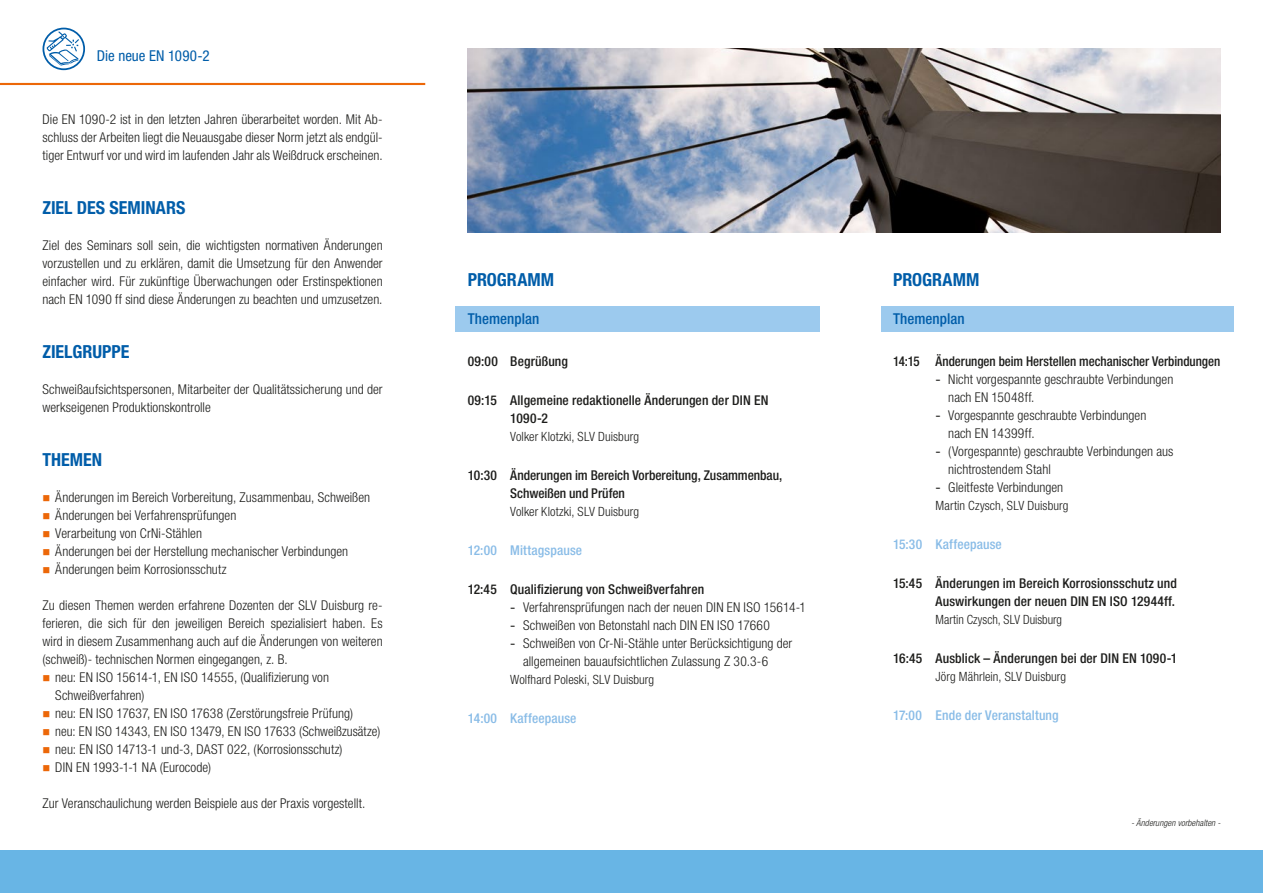
<style>
.page{position:relative;width:1263px;height:893px;background:#fff}
.page>*{position:absolute;margin:0;border:0;box-sizing:border-box;transform-origin:0 0}
.t1{font:700 condensed 18px "Helvetica Neue LT Std";color:#005da9}
.t2{font:500 condensed 15px "Helvetica Neue LT Std";letter-spacing:.005em;color:#005da9}
.t3{font:condensed 15px "Helvetica Neue LT Std";color:#005da9}
.t4{font:300 condensed 13.5px/18px "Helvetica Neue LT Std";letter-spacing:.005em;color:#1d1d1b}
.t5{font:500 condensed 13.5px/18px "Helvetica Neue LT Std";letter-spacing:.005em;color:#1d1d1b}
.t6{font:500 condensed 13.5px "Helvetica Neue LT Std";letter-spacing:.01em;color:#89bce7}
.t7{font:500 condensed 13.5px "Helvetica Neue LT Std";letter-spacing:.005em;color:#1d1d1b;scale:.96 1}
.t8{font:300 condensed 12.75px "Helvetica Neue LT Std";letter-spacing:.005em;color:#1d1d1b}
.t9{font:italic 300 condensed 9px "Helvetica Neue LT Std";letter-spacing:.01em;color:#1d1d1b}
.s1{font-weight:400;font-stretch:normal}
</style>
<div class="page">
<div style="left:43px;top:28px;width:42px;height:42px;border:2px solid #005da9;border-radius:50%"></div>
<svg style="left:47px;top:31px;width:32px;height:35px"></svg>
<div style="left:0;top:850px;width:1263px;height:43px;background:#68b5e5"></div>
<img style="left:468px;top:49px;width:752px;height:183px">
<hr style="left:0;top:83px;width:425px;height:2px;background:#ec6708">
<div style="left:455px;top:306px;width:364px;height:26px;background:#9ccaee"></div>
<div style="left:881px;top:306px;width:352px;height:26px;background:#9ccaee"></div>
<p class="t3" style="left:97px;top:47px;width:114px">Die neue EN 1090-2</p>
<p class="t4" style="left:43px;top:110px;width:342px;text-align:justify">Die EN 1090-2 ist in den letzten Jahren überarbeitet worden. Mit Ab&shy;schluss der Arbeiten liegt die Neuausgabe dieser Norm jetzt als endgül&shy;tiger Entwurf vor und wird im laufenden Jahr als Weißdruck erscheinen.</p>
<h1 class="t1" style="left:43px;top:197px;width:144px">ZIEL DES SEMINARS</h1>
<p class="t4" style="left:43px;top:236px;width:342px;text-align:justify">Ziel des Seminars soll sein, die wichtigsten normativen Änderungen vorzustellen und zu erklären, damit die Umsetzung für den Anwender einfacher wird. Für zukünftige Überwachungen oder Erstinspektionen nach EN 1090 ff sind diese Änderungen zu beachten und umzusetzen.</p>
<h1 class="t1" style="left:43px;top:341px;width:88px">ZIELGRUPPE</h1>
<p class="t4" style="left:43px;top:380px;width:342px">Schweißaufsichtspersonen, Mitarbeiter der Qualitätssicherung und der werkseigenen Produktionskontrolle</p>
<h1 class="t1" style="left:43px;top:449px;width:61px">THEMEN</h1>
<p class="t4" style="left:55px;top:488px;width:316px">Änderungen im Bereich Vorbereitung, Zusammenbau, Schweißen Änderungen bei Verfahrensprüfungen<br>Verarbeitung von CrNi-Stählen<br>Änderungen bei der Herstellung mechanischer Verbindungen Änderungen beim Korrosionsschutz</p>
<p class="t4" style="left:43px;top:596px;width:342px">Zu diesen Themen werden erfahrene Dozenten der SLV Duisburg re-</p>
<p class="t4" style="left:43px;top:614px;width:342px">ferieren, die sich für den jeweiligen Bereich spezialisiert haben. Es</p>
<p class="t4" style="left:43px;top:632px;width:342px">wird in diesem Zusammenhang auch auf die Änderungen von weiteren</p>
<p class="t4" style="left:43px;top:650px;width:247px">(schweiß)- technischen Normen eingegangen, z. B.</p>
<p class="t4" style="left:55px;top:668px;width:275px">neu: EN ISO 15614-1, EN ISO 14555, (Qualifizierung von</p>
<p class="t4" style="left:55px;top:686px;width:91px">Schweißverfahren)</p>
<p class="t4" style="left:55px;top:704px;width:299px">neu: EN ISO 17637, EN ISO 17638 (Zerstörungsfreie Prüfung)</p>
<p class="t4" style="left:55px;top:722px;width:326px">neu: EN ISO 14343, EN ISO 13479, EN ISO 17633 (Schweißzusätze)</p>
<p class="t4" style="left:55px;top:740px;width:289px">neu: EN ISO 14713-1 und-3, DAST 022, (Korrosionsschutz)</p>
<p class="t4" style="left:55px;top:758px;width:157px">DIN EN 1993-1-1 NA (Eurocode)</p>
<p class="t4" style="left:43px;top:794px;width:324px">Zur Veranschaulichung werden Beispiele aus der Praxis vorgestellt.</p>
<h1 class="t1" style="left:468px;top:269px;width:88px">PROGRAMM</h1>
<h1 class="t1" style="left:893px;top:269px;width:88px">PROGRAMM</h1>
<p class="t2" style="left:468px;top:310px;width:73px">Themenplan</p>
<p class="t2" style="left:893px;top:310px;width:73px">Themenplan</p>
<p class="t5" style="left:468px;top:352px;width:102px">09:00 Begrüßung</p>
<p class="t5" style="left:510px;top:391px;width:260px;text-indent:-43px">09:15 Allgemeine redaktionelle Änderungen der DIN EN<br>1090-2</p>
<p class="t8" style="left:510px;top:429px;width:130px">Volker Klotzki, SLV Duisburg</p>
<p class="t5" style="left:510px;top:466px;width:274px;text-indent:-43px">10:30 Änderungen im Bereich Vorbereitung, Zusammenbau,<br>Schweißen und Prüfen</p>
<p class="t8" style="left:510px;top:504px;width:130px">Volker Klotzki, SLV Duisburg</p>
<p class="t6" style="left:468px;top:542px;width:116px">12:00 Mittagspause</p>
<p class="t5" style="left:468px;top:580px;width:238px">12:45 Qualifizierung von Schweißverfahren</p>
<p class="t4" style="left:510px;top:598px;width:297px"><span class="s1">-</span> Verfahrensprüfungen nach der neuen DIN EN ISO 15614-1</p>
<p class="t4" style="left:510px;top:616px;width:261px"><span class="s1">-</span> Schweißen von Betonstahl nach DIN EN ISO 17660</p>
<p class="t4" style="left:523px;top:634px;width:271px;text-indent:-13px"><span class="s1">-</span> Schweißen von Cr-Ni-Stähle unter Berücksichtigung der allgemeinen bauaufsichtlichen Zulassung Z 30.3-6</p>
<p class="t8" style="left:510px;top:672px;width:145px">Wolfhard Poleski, SLV Duisburg</p>
<p class="t6" style="left:468px;top:710px;width:110px">14:00 Kaffeepause</p>
<p class="t7" style="left:893px;top:353px;width:342px">14:15 Änderungen beim Herstellen mechanischer Verbindungen</p>
<p class="t4" style="left:948px;top:370px;width:226px;text-indent:-13px"><span class="s1">-</span> Nicht vorgespannte geschraubte Verbindungen nach EN 15048ff.</p>
<p class="t4" style="left:948px;top:406px;width:200px;text-indent:-13px"><span class="s1">-</span> Vorgespannte geschraubte Verbindungen nach EN 14399ff.</p>
<p class="t4" style="left:948px;top:442px;width:227px;text-indent:-13px"><span class="s1">-</span> (Vorgespannte) geschraubte Verbindungen aus nichtrostendem Stahl</p>
<p class="t4" style="left:935px;top:478px;width:129px"><span class="s1">-</span> Gleitfeste Verbindungen</p>
<p class="t8" style="left:935px;top:498px;width:134px">Martin Czysch, SLV Duisburg</p>
<p class="t6" style="left:893px;top:536px;width:110px">15:30 Kaffeepause</p>
<p class="t5" style="left:893px;top:574px;width:285px;text-align:right">15:45 Änderungen im Bereich Korrosionsschutz und<br>Auswirkungen der neuen DIN EN ISO 12944ff.</p>
<p class="t8" style="left:935px;top:612px;width:128px">Martin Czysch, SLV Duisburg</p>
<p class="t5" style="left:893px;top:649px;width:286px">16:45 Ausblick – Änderungen bei der DIN EN 1090-1</p>
<p class="t8" style="left:935px;top:669px;width:132px">Jörg Mährlein, SLV Duisburg</p>
<p class="t6" style="left:893px;top:707px;width:167px">17:00 Ende der Veranstaltung</p>
<p class="t9" style="left:1131px;top:818px;width:91px">- Änderungen vorbehalten -</p>
</div>
